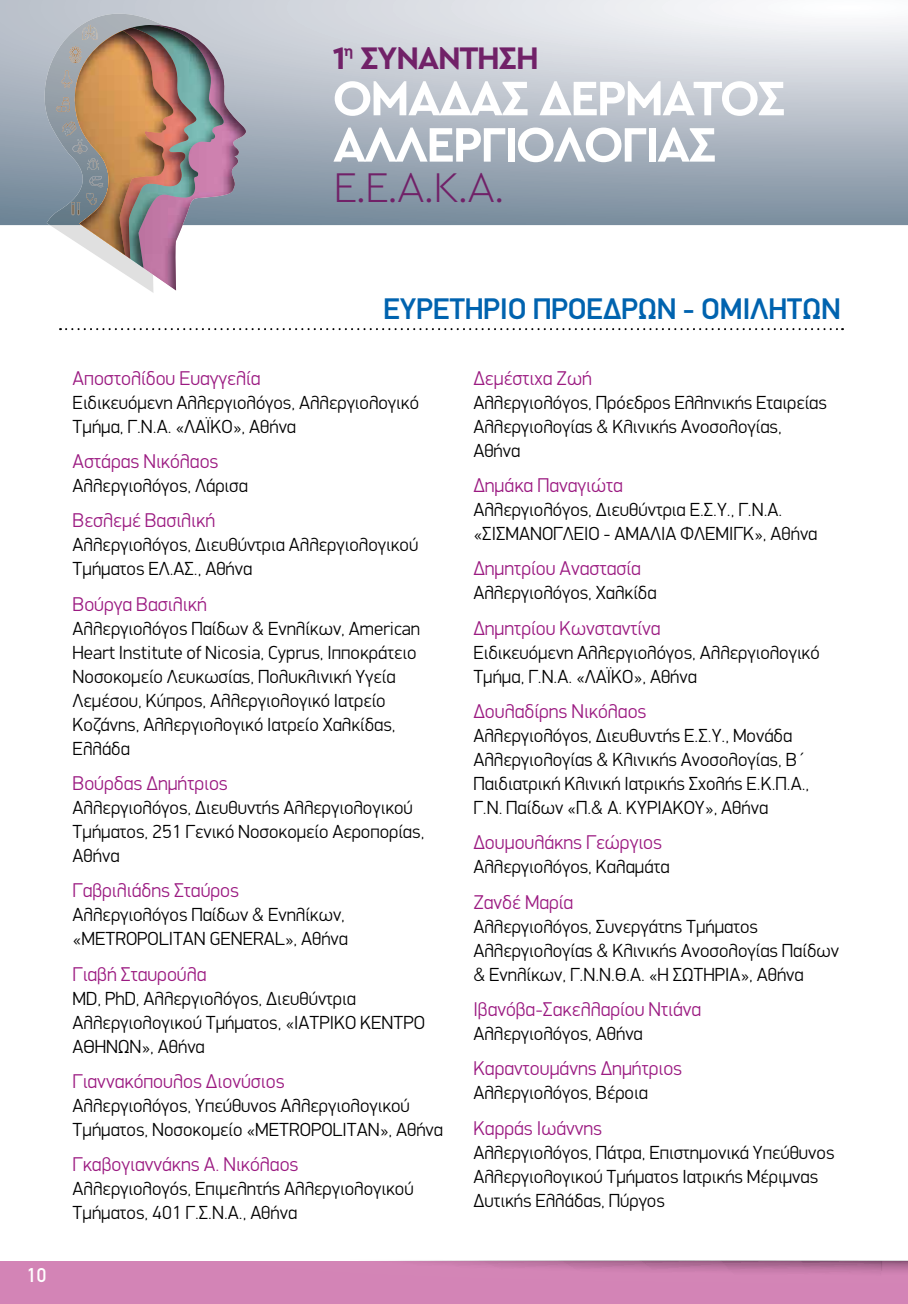
<style>
.page{position:relative;width:908px;height:1304px;background:#fff}
.page>*{position:absolute;margin:0;border:0;box-sizing:border-box;transform-origin:0 0}
.t1{font:700 50.8px/46.4px "Cera GR";letter-spacing:-.05em;color:#fff}
.t2{font:300 43.4px "Cera GR";color:#712168}
.t3{font:700 32.6px "Cera GR";letter-spacing:-.05em;color:#712168}
.t4{font:500 30px "PF Din Display";letter-spacing:-.01em;color:#0063af}
.t5{font:300 20px "PF Din Display";color:#9b1a81}
.t6{font:500 20px "PF Din Text";color:#fff}
.t7{font:300 19px/24px "PF Din Display";color:#000}
.s1{font-family:"PF Din Text"}
</style>
<div class="page">
<div style="left:0;top:1261px;width:907px;height:43px;background:#d384b6"></div>
<svg style="left:0;top:0;width:907px;height:225px;background:#b5bec8"></svg>
<svg style="left:38px;top:14px;width:209px;height:279px"></svg>
<img style="left:138px;top:25px;width:95px;height:266px">
<img style="left:129px;top:25px;width:94px;height:243px">
<img style="left:119px;top:28px;width:77px;height:231px">
<img style="left:75px;top:36px;width:89px;height:219px">
<img style="left:82px;top:25px;width:15px;height:15px">
<img style="left:65px;top:129px;width:28px;height:35px">
<svg style="left:60px;top:328px;width:782px;height:2px"></svg>
<h3 class="t3" style="left:332px;top:39px;width:208px">1<sup>η</sup> ΣΥΝΑΝΤΗΣΗ</h3>
<h1 class="t1" style="left:332px;top:75px;width:454px">ΟΜΑΔΑΣ ΔΕΡΜΑΤΟΣ<br>AΛΛΕΡΓΙΟΛΟΓΙΑΣ</h1>
<h2 class="t2" style="left:332px;top:163px;width:174px">Ε.Ε.Α.Κ.Α.</h2>
<p class="t6" style="left:27px;top:1264px;width:20px">10</p>
<h3 class="t4" style="left:383px;top:291px;width:459px">ΕΥΡΕΤΗΡΙΟ ΠΡΟΕΔΡΩΝ - ΟΜΙΛΗΤΩΝ</h3>
<p class="t5" style="left:73px;top:366px;width:189px">Αποστολίδου Ευαγγελία</p>
<p class="t7" style="left:73px;top:390px;width:347px">Ειδικευόμενη Αλλεργιολόγος, Αλλεργιολογικό<br>Τμήμα, Γ.Ν.Α. «ΛΑΪΚΟ», Αθήνα</p>
<p class="t5" style="left:73px;top:449px;width:147px">Αστάρας Νικόλαος</p>
<p class="t7" style="left:73px;top:473px;width:177px">Αλλεργιολόγος, Λάρισα</p>
<p class="t5" style="left:73px;top:508px;width:144px">Βεσλεμέ Βασιλική</p>
<p class="t7" style="left:73px;top:533px;width:347px">Αλλεργιολόγος, Διευθύντρια Αλλεργιολογικού<br>Τμήματος ΕΛ.ΑΣ., Αθήνα</p>
<p class="t5" style="left:73px;top:592px;width:135px">Βούργα Βασιλική</p>
<p class="t7" style="left:73px;top:616px;width:349px">Αλλεργιολόγος Παίδων <span class="s1">&amp;</span> Ενηλίκων, American Heart Institute of Nicosia, Cyprus, Ιπποκράτειο Νοσοκομείο Λευκωσίας, Πολυκλινική Υγεία Λεμέσου, Κύπρος, Αλλεργιολογικό Ιατρείο Κοζάνης, Αλλεργιολογικό Ιατρείο Χαλκίδας, Ελλάδα</p>
<p class="t5" style="left:73px;top:771px;width:157px">Βούρδας Δημήτριος</p>
<p class="t7" style="left:73px;top:796px;width:353px">Αλλεργιολόγος, Διευθυντής Αλλεργιολογικού<br>Τμήματος, 251 Γενικό Νοσοκομείο Αεροπορίας,<br>Αθήνα</p>
<p class="t5" style="left:73px;top:878px;width:168px">Γαβριλιάδης Σταύρος</p>
<p class="t7" style="left:73px;top:903px;width:277px">Αλλεργιολόγος Παίδων <span class="s1">&amp;</span> Ενηλίκων, «METROPOLITAN GENERAL», Αθήνα</p>
<p class="t5" style="left:73px;top:962px;width:135px">Γιαβή Σταυρούλα</p>
<p class="t7" style="left:73px;top:986px;width:354px">MD, PhD, Αλλεργιολόγος, Διευθύντρια<br>Αλλεργιολογικού Τμήματος, «ΙΑΤΡΙΚΟ ΚΕΝΤΡΟ<br>ΑΘΗΝΩΝ», Αθήνα</p>
<p class="t5" style="left:73px;top:1069px;width:213px">Γιαννακόπουλος Διονύσιος</p>
<p class="t7" style="left:73px;top:1094px;width:372px">Αλλεργιολόγος, Υπεύθυνος Αλλεργιολογικού<br>Τμήματος, Νοσοκομείο «METROPOLITAN», Αθήνα</p>
<p class="t5" style="left:73px;top:1152px;width:227px">Γκαβογιαννάκης Α. Νικόλαος</p>
<p class="t7" style="left:73px;top:1177px;width:342px">Αλλεργιολογός, Επιμελητής Αλλεργιολογικού<br>Τμήματος, 401 Γ.Σ.Ν.Α., Αθήνα</p>
<p class="t5" style="left:473px;top:366px;width:120px">Δεμέστιχα Ζωή</p>
<p class="t7" style="left:473px;top:390px;width:355px">Αλλεργιολόγος, Πρόεδρος Ελληνικής Εταιρείας<br>Αλλεργιολογίας <span class="s1">&amp;</span> Κλινικής Ανοσολογίας,<br>Αθήνα</p>
<p class="t5" style="left:473px;top:473px;width:151px">Δημάκα Παναγιώτα</p>
<p class="t7" style="left:473px;top:497px;width:345px">Αλλεργιολόγος, Διευθύντρια Ε.Σ.Υ., Γ.Ν.Α. «ΣΙΣΜΑΝΟΓΛΕΙΟ - ΑΜΑΛΙΑ ΦΛΕΜΙΓΚ», Αθήνα</p>
<p class="t5" style="left:473px;top:556px;width:169px">Δημητρίου Αναστασία</p>
<p class="t7" style="left:473px;top:581px;width:185px">Αλλεργιολόγος, Χαλκίδα</p>
<p class="t5" style="left:473px;top:616px;width:189px">Δημητρίου Κωνσταντίνα</p>
<p class="t7" style="left:473px;top:640px;width:347px">Ειδικευόμενη Αλλεργιολόγος, Αλλεργιολογικό<br>Τμήμα, Γ.Ν.Α. «ΛΑΪΚΟ», Αθήνα</p>
<p class="t5" style="left:473px;top:699px;width:174px">Δουλαδίρης Νικόλαος</p>
<p class="t7" style="left:473px;top:724px;width:337px">Αλλεργιολόγος, Διευθυντής Ε.Σ.Υ., Μονάδα Αλλεργιολογίας <span class="s1">&amp;</span> Κλινικής Ανοσολογίας, Β΄ Παιδιατρική Κλινική Ιατρικής Σχολής Ε.Κ.Π.Α., Γ.Ν. Παίδων «Π.<span class="s1">&amp;</span> Α. ΚΥΡΙΑΚΟΥ», Αθήνα</p>
<p class="t5" style="left:473px;top:830px;width:190px">Δουμουλάκης Γεώργιος</p>
<p class="t7" style="left:473px;top:855px;width:198px">Αλλεργιολόγος, Καλαμάτα</p>
<p class="t5" style="left:473px;top:890px;width:101px">Ζανδέ Μαρία</p>
<p class="t7" style="left:473px;top:914px;width:367px">Αλλεργιολόγος, Συνεργάτης Τμήματος<br>Αλλεργιολογίας <span class="s1">&amp;</span> Κλινικής Ανοσολογίας Παίδων <span class="s1">&amp;</span> Ενηλίκων, Γ.Ν.Ν.Θ.Α. «Η ΣΩΤΗΡΙΑ», Αθήνα</p>
<p class="t5" style="left:473px;top:997px;width:229px">Ιβανόβα-Σακελλαρίου Ντιάνα</p>
<p class="t7" style="left:473px;top:1022px;width:171px">Αλλεργιολόγος, Αθήνα</p>
<p class="t5" style="left:473px;top:1056px;width:210px">Καραντουμάνης Δημήτριος</p>
<p class="t7" style="left:473px;top:1081px;width:176px">Αλλεργιολόγος, Βέροια</p>
<p class="t5" style="left:473px;top:1116px;width:130px">Καρράς Ιωάννης</p>
<p class="t7" style="left:473px;top:1140px;width:362px">Αλλεργιολόγος, Πάτρα, Επιστημονικά Υπεύθυνος<br>Αλλεργιολογικού Τμήματος Ιατρικής Μέριμνας<br>Δυτικής Ελλάδας, Πύργος</p>
</div>
